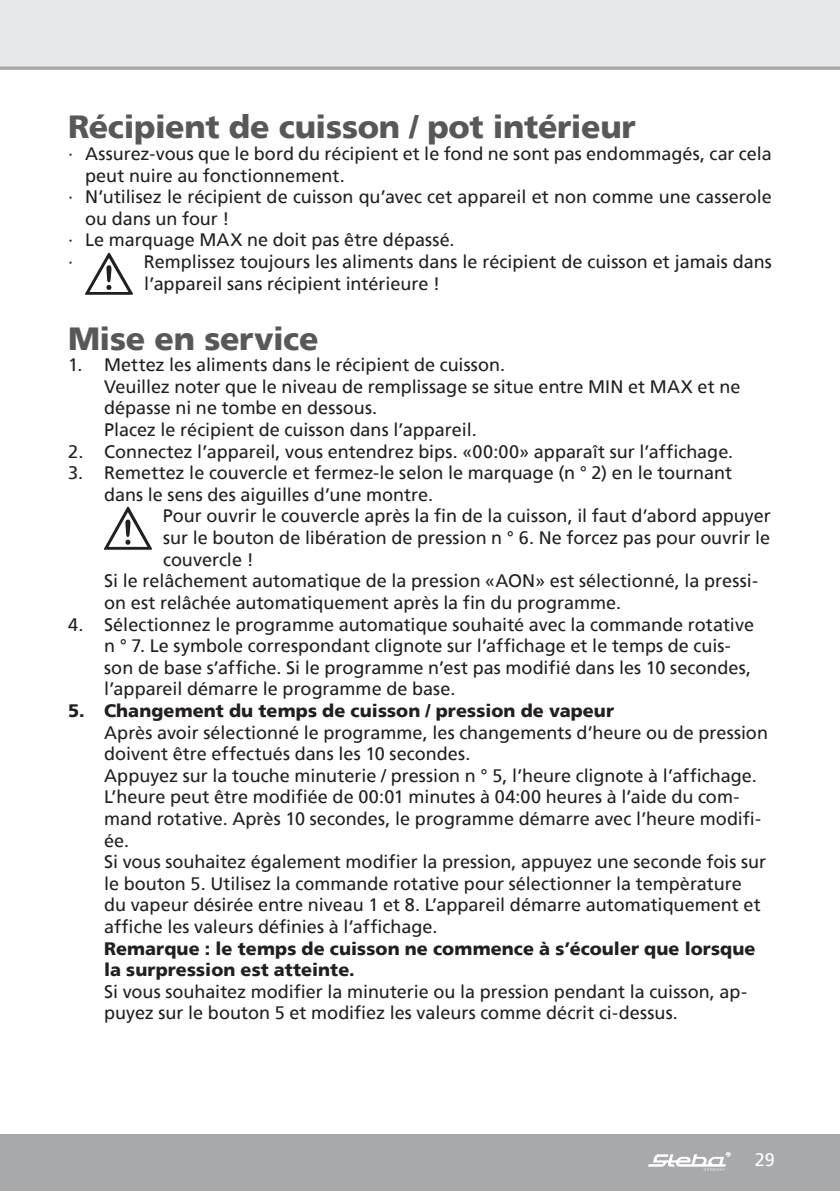
<style>
.page{position:relative;width:840px;height:1191px;background:#fff}
.page>*{position:absolute;margin:0;border:0;box-sizing:border-box;transform-origin:0 0}
.t1{font:900 32px "Frutiger";letter-spacing:-.01em;color:#57585a}
.t2{font:18px/21.6px "Frutiger";color:#231f20}
.t3{font:900 18px/21.6px "Frutiger";letter-spacing:.005em;color:#231f20}
.t4{font:18px "Frutiger";color:#fff}
</style>
<div class="page">
<div style="left:0;top:0;width:839px;height:68px;background:#e6e7e9"></div>
<div style="left:0;top:1134px;width:839px;height:57px;background:#a8a9ad"></div>
<svg style="left:648px;top:1151px;width:82px;height:19px"></svg>
<svg style="left:0;top:66px;width:839px;height:4px;background:#b3b4b8"></svg>
<img style="left:85px;top:252px;width:48px;height:43px">
<img style="left:104px;top:507px;width:48px;height:43px">
<h1 class="t1" style="left:68px;top:108px;width:569px">Récipient de cuisson / pot intérieur</h1>
<p class="t2" style="left:68px;top:143px;width:704px">∙ Assurez-vous que le bord du récipient et le fond ne sont pas endommagés, car cela</p>
<p class="t2" style="left:85px;top:164px;width:261px">peut nuire au fonctionnement.</p>
<p class="t2" style="left:68px;top:186px;width:704px">∙ N’utilisez le récipient de cuisson qu’avec cet appareil et non comme une casserole</p>
<p class="t2" style="left:85px;top:207px;width:146px">ou dans un four !</p>
<p class="t2" style="left:68px;top:229px;width:388px">∙ Le marquage MAX ne doit pas être dépassé.</p>
<p class="t2" style="left:68px;top:251px;width:7px">∙</p>
<p class="t2" style="left:144px;top:251px;width:629px">Remplissez toujours les aliments dans le récipient de cuisson et jamais dans l’appareil sans récipient intérieure !</p>
<h1 class="t1" style="left:68px;top:319px;width:252px">Mise en service</h1>
<p class="t2" style="left:104px;top:354px;width:637px;text-indent:-36px">1. Mettez les aliments dans le récipient de cuisson.<br>Veuillez noter que le niveau de remplissage se situe entre MIN et MAX et ne dépasse ni ne tombe en dessous.<br>Placez le récipient de cuisson dans l’appareil.</p>
<p class="t2" style="left:68px;top:440px;width:666px">2. Connectez l’appareil, vous entendrez bips. «00:00» apparaît sur l’affichage.</p>
<p class="t2" style="left:104px;top:462px;width:629px;text-indent:-36px">3. Remettez le couvercle et fermez-le selon le marquage (n ° 2) en le tournant dans le sens des aiguilles d’une montre.</p>
<p class="t2" style="left:163px;top:505px;width:609px">Pour ouvrir le couvercle après la fin de la cuisson, il faut d’abord appuyer</p>
<p class="t2" style="left:163px;top:527px;width:608px">sur le bouton de libération de pression n ° 6. Ne forcez pas pour ouvrir le</p>
<p class="t2" style="left:163px;top:548px;width:92px">couvercle !</p>
<p class="t2" style="left:104px;top:570px;width:655px">Si le relâchement automatique de la pression «AON» est sélectionné, la pressi-</p>
<p class="t2" style="left:104px;top:591px;width:518px">on est relâchée automatiquement après la fin du programme.</p>
<p class="t2" style="left:104px;top:613px;width:651px;text-indent:-36px">4. Sélectionnez le programme automatique souhaité avec la commande rotative n ° 7. Le symbole correspondant clignote sur l’affichage et le temps de cuis&shy;son de base s’affiche. Si le programme n’est pas modifié dans les 10 secondes, l’appareil démarre le programme de base.</p>
<p class="t3" style="left:68px;top:699px;width:547px">5. Changement du temps de cuisson / pression de vapeur</p>
<p class="t2" style="left:104px;top:721px;width:665px">Après avoir sélectionné le programme, les changements d’heure ou de pression doivent être effectués dans les 10 secondes.<br>Appuyez sur la touche minuterie / pression n ° 5, l’heure clignote à l’affichage.<br>L’heure peut être modifiée de 00:01 minutes à 04:00 heures à l’aide du com&shy;mand rotative. Après 10 secondes, le programme démarre avec l’heure modifi&shy;ée.<br>Si vous souhaitez également modifier la pression, appuyez une seconde fois sur le bouton 5. Utilisez la commande rotative pour sélectionner la tempèrature du vapeur désirée entre niveau 1 et 8. L’appareil démarre automatiquement et affiche les valeurs définies à l’affichage.</p>
<p class="t3" style="left:104px;top:937px;width:652px">Remarque : le temps de cuisson ne commence à s’écouler que lorsque la surpression est atteinte.</p>
<p class="t2" style="left:104px;top:980px;width:644px">Si vous souhaitez modifier la minuterie ou la pression pendant la cuisson, ap&shy;puyez sur le bouton 5 et modifiez les valeurs comme décrit ci-dessus.</p>
<p class="t4" style="left:754px;top:1149px;width:22px">29</p>
</div>
